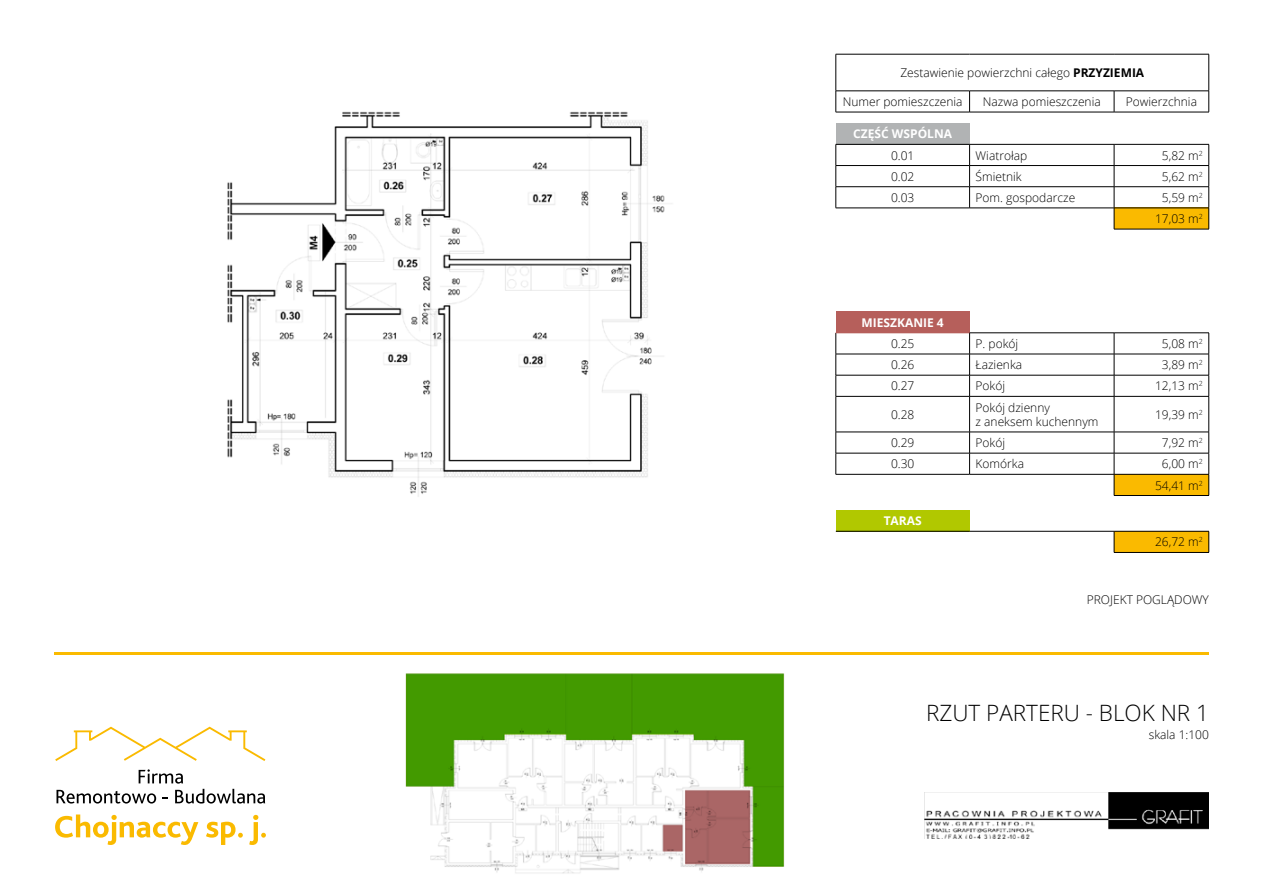
<style>
.page{position:relative;width:1263px;height:893px;background:#fff}
.page>*{position:absolute;margin:0;border:0;box-sizing:border-box;transform-origin:0 0}
.t1{font:300 22.5px "Open Sans";color:#000}
.t2{font:300 12px/21.1px "Open Sans";color:#000;text-align:center}
.t3{font:700 12px "Open Sans";color:#fff}
.s1{font-weight:700}
</style>
<div class="page">
<img style="left:54px;top:53px;width:1156px;height:821px">
<svg style="left:55px;top:727px;width:210px;height:34px"></svg>
<svg style="left:57px;top:769px;width:208px;height:34px"></svg>
<svg style="left:55px;top:814px;width:211px;height:31px"></svg>
<hr style="left:54px;top:652px;width:1155px;height:2px;background:#faba00">
<div style="left:836px;top:123px;width:133px;height:21px;background:#b1b3b4"></div>
<div style="left:1114px;top:208px;width:95px;height:21px;background:#faba00"></div>
<hr style="left:836px;top:54px;width:133px;height:1px;background:#000">
<hr style="left:835px;top:54px;width:1px;height:37px;background:#000">
<hr style="left:969px;top:54px;width:145px;height:1px;background:#000">
<hr style="left:1114px;top:54px;width:95px;height:1px;background:#000">
<hr style="left:1208px;top:54px;width:1px;height:37px;background:#000">
<hr style="left:836px;top:91px;width:133px;height:1px;background:#000">
<svg style="left:835px;top:91px;width:1px;height:21px"></svg>
<hr style="left:969px;top:91px;width:145px;height:1px;background:#000">
<svg style="left:969px;top:91px;width:1px;height:21px"></svg>
<hr style="left:1114px;top:91px;width:95px;height:1px;background:#000">
<svg style="left:1114px;top:91px;width:1px;height:21px"></svg>
<svg style="left:1208px;top:91px;width:1px;height:21px"></svg>
<hr style="left:836px;top:112px;width:133px;height:1px;background:#000">
<hr style="left:969px;top:112px;width:145px;height:1px;background:#000">
<hr style="left:1114px;top:112px;width:95px;height:1px;background:#000">
<hr style="left:969px;top:144px;width:145px;height:1px;background:#000">
<hr style="left:1114px;top:144px;width:95px;height:1px;background:#000">
<hr style="left:836px;top:165px;width:133px;height:1px;background:#000">
<hr style="left:969px;top:165px;width:145px;height:1px;background:#000">
<hr style="left:1114px;top:165px;width:95px;height:1px;background:#000">
<hr style="left:836px;top:186px;width:133px;height:1px;background:#000">
<svg style="left:835px;top:145px;width:1px;height:63px"></svg>
<hr style="left:969px;top:186px;width:145px;height:1px;background:#000">
<svg style="left:969px;top:145px;width:1px;height:63px"></svg>
<hr style="left:1114px;top:186px;width:95px;height:1px;background:#000">
<hr style="left:836px;top:208px;width:133px;height:1px;background:#000">
<hr style="left:969px;top:208px;width:145px;height:1px;background:#000">
<hr style="left:836px;top:144px;width:133px;height:1px;background:#000">
<hr style="left:1114px;top:208px;width:95px;height:1px;background:#000">
<svg style="left:1114px;top:145px;width:1px;height:84px"></svg>
<svg style="left:1208px;top:145px;width:1px;height:84px"></svg>
<hr style="left:1114px;top:229px;width:95px;height:1px;background:#000">
<div style="left:836px;top:312px;width:133px;height:21px;background:#b65f5b"></div>
<div style="left:1114px;top:474px;width:95px;height:21px;background:#faba00"></div>
<hr style="left:969px;top:333px;width:145px;height:1px;background:#000">
<hr style="left:1114px;top:333px;width:95px;height:1px;background:#000">
<hr style="left:836px;top:354px;width:133px;height:1px;background:#000">
<hr style="left:969px;top:354px;width:145px;height:1px;background:#000">
<hr style="left:1114px;top:354px;width:95px;height:1px;background:#000">
<hr style="left:836px;top:375px;width:133px;height:1px;background:#000">
<svg style="left:835px;top:333px;width:1px;height:63px"></svg>
<hr style="left:969px;top:375px;width:145px;height:1px;background:#000">
<svg style="left:969px;top:333px;width:1px;height:63px"></svg>
<hr style="left:1114px;top:375px;width:95px;height:1px;background:#000">
<svg style="left:1114px;top:333px;width:1px;height:63px"></svg>
<svg style="left:1208px;top:333px;width:1px;height:63px"></svg>
<hr style="left:836px;top:396px;width:133px;height:1px;background:#000">
<hr style="left:835px;top:397px;width:1px;height:35px;background:#000">
<hr style="left:969px;top:396px;width:145px;height:1px;background:#000">
<hr style="left:969px;top:397px;width:1px;height:35px;background:#000">
<hr style="left:1114px;top:396px;width:95px;height:1px;background:#000">
<hr style="left:1114px;top:397px;width:1px;height:35px;background:#000">
<hr style="left:1208px;top:397px;width:1px;height:35px;background:#000">
<hr style="left:836px;top:432px;width:133px;height:1px;background:#000">
<hr style="left:969px;top:432px;width:145px;height:1px;background:#000">
<hr style="left:1114px;top:432px;width:95px;height:1px;background:#000">
<hr style="left:836px;top:453px;width:133px;height:1px;background:#000">
<svg style="left:835px;top:432px;width:1px;height:42px"></svg>
<hr style="left:969px;top:453px;width:145px;height:1px;background:#000">
<svg style="left:969px;top:432px;width:1px;height:42px"></svg>
<hr style="left:1114px;top:453px;width:95px;height:1px;background:#000">
<hr style="left:836px;top:474px;width:133px;height:1px;background:#000">
<hr style="left:969px;top:474px;width:145px;height:1px;background:#000">
<hr style="left:1114px;top:474px;width:95px;height:1px;background:#000">
<svg style="left:1114px;top:432px;width:1px;height:63px"></svg>
<svg style="left:1208px;top:432px;width:1px;height:63px"></svg>
<hr style="left:1114px;top:495px;width:95px;height:1px;background:#000">
<hr style="left:836px;top:333px;width:133px;height:1px;background:#b65f5b">
<div style="left:836px;top:510px;width:133px;height:21px;background:#b1c800"></div>
<div style="left:1114px;top:531px;width:95px;height:21px;background:#faba00"></div>
<hr style="left:836px;top:531px;width:133px;height:1px;background:#000">
<hr style="left:969px;top:531px;width:145px;height:1px;background:#000">
<hr style="left:1114px;top:531px;width:95px;height:1px;background:#000">
<svg style="left:1114px;top:531px;width:1px;height:21px"></svg>
<svg style="left:1208px;top:531px;width:1px;height:21px"></svg>
<hr style="left:1114px;top:552px;width:95px;height:1px;background:#000">
<img style="left:925px;top:792px;width:284px;height:46px">
<p class="t2" style="left:900px;top:62px;width:245px">Zestawienie powierzchni całego <span class="s1">PRZYZIEMIA</span></p>
<p class="t2" style="left:843px;top:91px;width:121px">Numer pomieszczenia</p>
<p class="t2" style="left:983px;top:91px;width:119px">Nazwa pomieszczenia</p>
<p class="t2" style="left:1126px;top:91px;width:73px">Powierzchnia</p>
<p class="t3" style="left:853px;top:126px;width:100px">CZĘŚĆ WSPÓLNA</p>
<p class="t2" style="left:891px;top:144px;width:25px">0.01</p>
<p class="t2" style="left:975px;top:144px;width:53px">Wiatrołap</p>
<p class="t2" style="left:1162px;top:144px;width:42px">5,82 m<sup>2</sup></p>
<p class="t2" style="left:891px;top:165px;width:25px">0.02</p>
<p class="t2" style="left:975px;top:165px;width:48px">Śmietnik</p>
<p class="t2" style="left:1162px;top:165px;width:42px">5,62 m<sup>2</sup></p>
<p class="t2" style="left:891px;top:187px;width:25px">0.03</p>
<p class="t2" style="left:975px;top:187px;width:101px">Pom. gospodarcze</p>
<p class="t2" style="left:1155px;top:187px;width:49px">5,59 m<sup>2<br></sup>17,03 m<sup>2</sup></p>
<p class="t3" style="left:861px;top:314px;width:84px">MIESZKANIE 4</p>
<p class="t2" style="left:891px;top:333px;width:25px">0.25</p>
<p class="t2" style="left:975px;top:333px;width:44px">P. pokój</p>
<p class="t2" style="left:1162px;top:333px;width:42px">5,08 m<sup>2</sup></p>
<p class="t2" style="left:891px;top:354px;width:25px">0.26</p>
<p class="t2" style="left:975px;top:354px;width:48px">Łazienka</p>
<p class="t2" style="left:1162px;top:354px;width:42px">3,89 m<sup>2</sup></p>
<p class="t2" style="left:891px;top:375px;width:25px">0.27</p>
<p class="t2" style="left:975px;top:375px;width:31px">Pokój</p>
<p class="t2" style="left:1155px;top:375px;width:49px">12,13 m<sup>2</sup></p>
<p class="t2" style="left:891px;top:403px;width:25px">0.28</p>
<p class="t2" style="left:975px;top:400px;width:124px;line-height:14.4px;text-align:left">Pokój dzienny<br>z aneksem kuchennym</p>
<p class="t2" style="left:1155px;top:403px;width:49px">19,39 m<sup>2</sup></p>
<p class="t2" style="left:891px;top:432px;width:25px">0.29</p>
<p class="t2" style="left:975px;top:432px;width:31px">Pokój</p>
<p class="t2" style="left:1162px;top:432px;width:42px">7,92 m<sup>2</sup></p>
<p class="t2" style="left:891px;top:453px;width:25px">0.30</p>
<p class="t2" style="left:975px;top:453px;width:50px">Komórka</p>
<p class="t2" style="left:1155px;top:453px;width:49px">6,00 m<sup>2<br></sup>54,41 m<sup>2</sup></p>
<p class="t3" style="left:884px;top:512px;width:40px">TARAS</p>
<p class="t2" style="left:1155px;top:531px;width:49px">26,72 m<sup>2</sup></p>
<p class="t2" style="left:1087px;top:588px;width:124px">PROJEKT POGLĄDOWY</p>
<h1 class="t1" style="left:926px;top:698px;width:284px">Rzut parteru - Blok nr 1</h1>
<p class="t2" style="left:1149px;top:724px;width:62px">skala 1:100</p>
</div>
